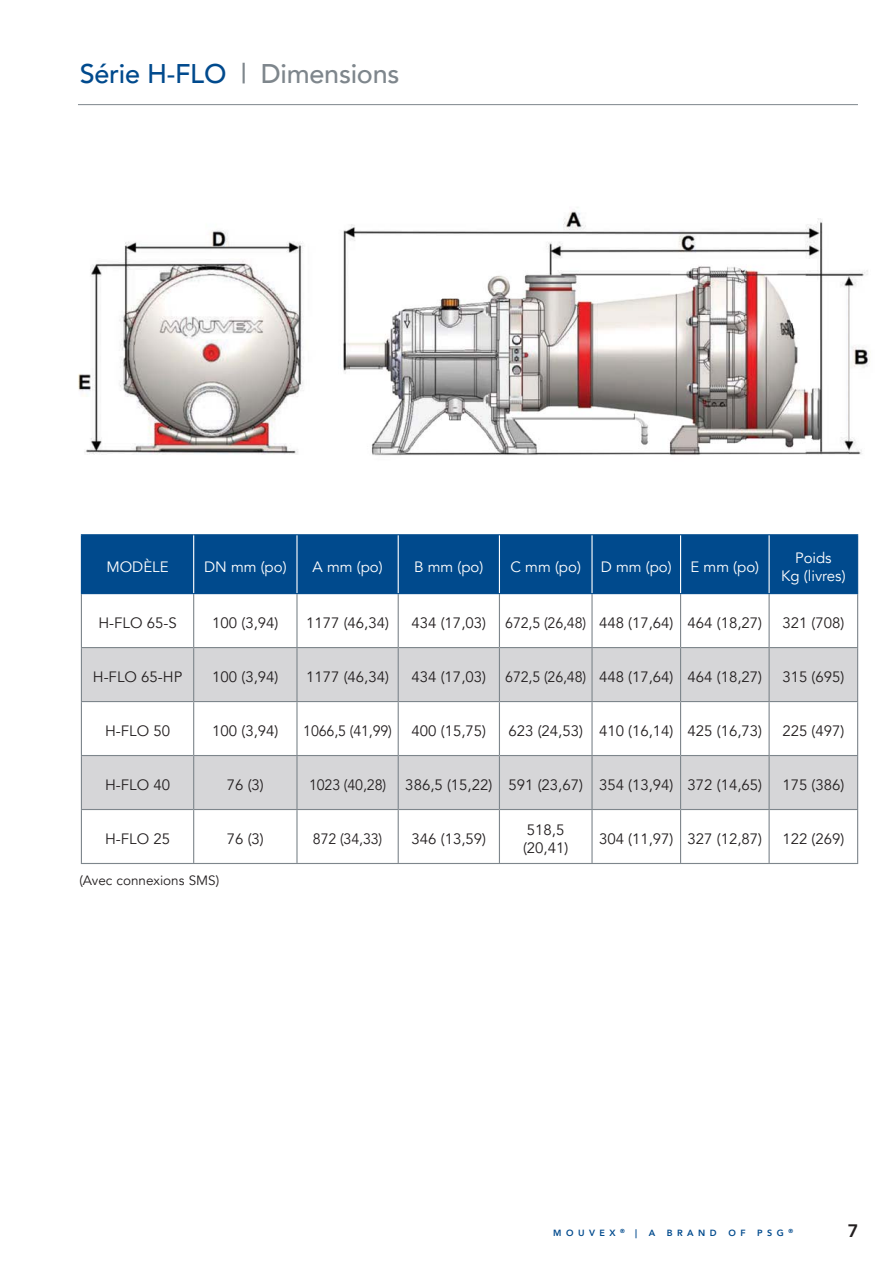
<style>
.page{position:relative;width:893px;height:1263px;background:#fff}
.page>*{position:absolute;margin:0;border:0;box-sizing:border-box;transform-origin:0 0}
.t1{font:500 27px "Avenir";letter-spacing:-.01em;color:#7e868c}
.t2{font:800 18px "Avenir";color:#231f20}
.t3{font:15px/18px "Avenir";color:#231f20}
.t4{font:15px "Avenir";color:#231f20;scale:.95 1}
.t5{font:15px/18px "Avenir";color:#fff;text-align:center}
.t6{font:13.5px "Avenir";color:#231f20}
.t7{font:800 9px "Avenir";letter-spacing:.5em;color:#004a8d}
.s1{color:#004a8d}
</style>
<div class="page">
<img style="left:343px;top:242px;width:505px;height:214px">
<img style="left:78px;top:230px;width:226px;height:225px">
<img style="left:343px;top:211px;width:480px;height:31px">
<img style="left:848px;top:270px;width:22px;height:185px">
<div style="left:82px;top:535px;width:775px;height:58px;background:#004a8d"></div>
<svg style="left:82px;top:648px;width:775px;height:161px;fill:#d6d6d8"></svg>
<hr style="left:81px;top:594px;width:1px;height:53px;background:#7e868c">
<hr style="left:193px;top:594px;width:1px;height:53px;background:#7e868c">
<hr style="left:296px;top:594px;width:2px;height:53px;background:#7e868c">
<hr style="left:398px;top:594px;width:1px;height:53px;background:#7e868c">
<hr style="left:499px;top:594px;width:1px;height:53px;background:#7e868c">
<hr style="left:591px;top:594px;width:1px;height:53px;background:#7e868c">
<hr style="left:680px;top:594px;width:1px;height:53px;background:#7e868c">
<hr style="left:768px;top:594px;width:2px;height:53px;background:#7e868c">
<hr style="left:857px;top:594px;width:1px;height:53px;background:#7e868c">
<hr style="left:81px;top:647px;width:113px;height:1px;background:#7e868c">
<hr style="left:81px;top:648px;width:1px;height:53px;background:#7e868c">
<hr style="left:194px;top:647px;width:103px;height:1px;background:#7e868c">
<hr style="left:193px;top:648px;width:1px;height:53px;background:#7e868c">
<hr style="left:297px;top:647px;width:101px;height:1px;background:#7e868c">
<hr style="left:296px;top:648px;width:2px;height:53px;background:#7e868c">
<hr style="left:398px;top:647px;width:101px;height:1px;background:#7e868c">
<hr style="left:398px;top:648px;width:1px;height:53px;background:#7e868c">
<hr style="left:499px;top:647px;width:93px;height:1px;background:#7e868c">
<hr style="left:499px;top:648px;width:1px;height:53px;background:#7e868c">
<hr style="left:592px;top:647px;width:88px;height:1px;background:#7e868c">
<hr style="left:591px;top:648px;width:1px;height:53px;background:#7e868c">
<hr style="left:680px;top:647px;width:89px;height:1px;background:#7e868c">
<hr style="left:680px;top:648px;width:1px;height:53px;background:#7e868c">
<hr style="left:769px;top:647px;width:89px;height:1px;background:#7e868c">
<hr style="left:768px;top:648px;width:2px;height:53px;background:#7e868c">
<hr style="left:857px;top:648px;width:1px;height:53px;background:#7e868c">
<hr style="left:81px;top:701px;width:113px;height:1px;background:#7e868c">
<hr style="left:81px;top:702px;width:1px;height:53px;background:#7e868c">
<hr style="left:194px;top:701px;width:103px;height:1px;background:#7e868c">
<hr style="left:193px;top:702px;width:1px;height:53px;background:#7e868c">
<hr style="left:297px;top:701px;width:101px;height:1px;background:#7e868c">
<hr style="left:296px;top:702px;width:2px;height:53px;background:#7e868c">
<hr style="left:398px;top:701px;width:101px;height:1px;background:#7e868c">
<hr style="left:398px;top:702px;width:1px;height:53px;background:#7e868c">
<hr style="left:499px;top:701px;width:93px;height:1px;background:#7e868c">
<hr style="left:499px;top:702px;width:1px;height:53px;background:#7e868c">
<hr style="left:592px;top:701px;width:88px;height:1px;background:#7e868c">
<hr style="left:591px;top:702px;width:1px;height:53px;background:#7e868c">
<hr style="left:680px;top:701px;width:89px;height:1px;background:#7e868c">
<hr style="left:680px;top:702px;width:1px;height:53px;background:#7e868c">
<hr style="left:769px;top:701px;width:89px;height:1px;background:#7e868c">
<hr style="left:768px;top:702px;width:2px;height:53px;background:#7e868c">
<hr style="left:857px;top:702px;width:1px;height:53px;background:#7e868c">
<hr style="left:81px;top:755px;width:113px;height:1px;background:#7e868c">
<hr style="left:81px;top:756px;width:1px;height:53px;background:#7e868c">
<hr style="left:194px;top:755px;width:103px;height:1px;background:#7e868c">
<hr style="left:193px;top:756px;width:1px;height:53px;background:#7e868c">
<hr style="left:297px;top:755px;width:101px;height:1px;background:#7e868c">
<hr style="left:296px;top:756px;width:2px;height:53px;background:#7e868c">
<hr style="left:398px;top:755px;width:101px;height:1px;background:#7e868c">
<hr style="left:398px;top:756px;width:1px;height:53px;background:#7e868c">
<hr style="left:499px;top:755px;width:93px;height:1px;background:#7e868c">
<hr style="left:499px;top:756px;width:1px;height:53px;background:#7e868c">
<hr style="left:592px;top:755px;width:88px;height:1px;background:#7e868c">
<hr style="left:591px;top:756px;width:1px;height:53px;background:#7e868c">
<hr style="left:680px;top:755px;width:89px;height:1px;background:#7e868c">
<hr style="left:680px;top:756px;width:1px;height:53px;background:#7e868c">
<hr style="left:769px;top:755px;width:89px;height:1px;background:#7e868c">
<hr style="left:768px;top:756px;width:2px;height:53px;background:#7e868c">
<hr style="left:857px;top:756px;width:1px;height:53px;background:#7e868c">
<hr style="left:81px;top:809px;width:113px;height:1px;background:#7e868c">
<hr style="left:81px;top:810px;width:1px;height:53px;background:#7e868c">
<hr style="left:194px;top:809px;width:103px;height:1px;background:#7e868c">
<hr style="left:193px;top:810px;width:1px;height:53px;background:#7e868c">
<hr style="left:297px;top:809px;width:101px;height:1px;background:#7e868c">
<hr style="left:296px;top:810px;width:2px;height:53px;background:#7e868c">
<hr style="left:398px;top:809px;width:101px;height:1px;background:#7e868c">
<hr style="left:398px;top:810px;width:1px;height:53px;background:#7e868c">
<hr style="left:499px;top:809px;width:93px;height:1px;background:#7e868c">
<hr style="left:499px;top:810px;width:1px;height:53px;background:#7e868c">
<hr style="left:592px;top:809px;width:88px;height:1px;background:#7e868c">
<hr style="left:591px;top:810px;width:1px;height:53px;background:#7e868c">
<hr style="left:680px;top:809px;width:89px;height:1px;background:#7e868c">
<hr style="left:680px;top:810px;width:1px;height:53px;background:#7e868c">
<hr style="left:769px;top:809px;width:89px;height:1px;background:#7e868c">
<hr style="left:768px;top:810px;width:2px;height:53px;background:#7e868c">
<hr style="left:857px;top:810px;width:1px;height:53px;background:#7e868c">
<hr style="left:81px;top:863px;width:777px;height:1px;background:#7e868c">
<hr style="left:81px;top:534px;width:113px;height:1px;background:#004a8d">
<hr style="left:81px;top:535px;width:1px;height:58px;background:#004a8d">
<hr style="left:194px;top:534px;width:664px;height:1px;background:#004a8d">
<hr style="left:857px;top:535px;width:1px;height:58px;background:#004a8d">
<hr style="left:81px;top:593px;width:777px;height:1px;background:#004a8d">
<hr style="left:193px;top:535px;width:1px;height:58px;background:#fff">
<hr style="left:296px;top:535px;width:2px;height:58px;background:#fff">
<hr style="left:398px;top:535px;width:1px;height:58px;background:#fff">
<hr style="left:499px;top:535px;width:1px;height:58px;background:#fff">
<hr style="left:591px;top:535px;width:1px;height:58px;background:#fff">
<hr style="left:680px;top:535px;width:1px;height:58px;background:#fff">
<hr style="left:768px;top:535px;width:2px;height:58px;background:#fff">
<hr style="left:78px;top:104px;width:780px;height:1px;background:#7e868c">
<h1 class="t1" style="left:80px;top:56px;width:321px"><span class="s1">Série H-FLO</span> | Dimensions</h1>
<p class="t5" style="left:106px;top:558px;width:64px">MODÈLE</p>
<p class="t5" style="left:204px;top:558px;width:84px">DN mm (po)</p>
<p class="t5" style="left:313px;top:558px;width:72px">A mm (po)</p>
<p class="t5" style="left:414px;top:558px;width:71px">B mm (po)</p>
<p class="t5" style="left:511px;top:558px;width:72px">C mm (po)</p>
<p class="t5" style="left:601px;top:558px;width:72px">D mm (po)</p>
<p class="t5" style="left:690px;top:558px;width:70px">E mm (po)</p>
<p class="t5" style="left:781px;top:549px;width:66px">Poids<br>Kg (livres)</p>
<p class="t3" style="left:98px;top:614px;width:80px">H-FLO 65-S</p>
<p class="t3" style="left:212px;top:614px;width:68px">100 (3,94)</p>
<p class="t3" style="left:306px;top:614px;width:84px">1177 (46,34)</p>
<p class="t3" style="left:412px;top:614px;width:76px">434 (17,03)</p>
<p class="t4" style="left:505px;top:613px;width:272px">672,5 (26,48) 448 (17,64) 464 (18,27)</p>
<p class="t3" style="left:782px;top:614px;width:63px">321 (708)</p>
<p class="t3" style="left:93px;top:668px;width:91px">H-FLO 65-HP</p>
<p class="t3" style="left:212px;top:668px;width:68px">100 (3,94)</p>
<p class="t3" style="left:306px;top:668px;width:84px">1177 (46,34)</p>
<p class="t3" style="left:411px;top:668px;width:76px">434 (17,03)</p>
<p class="t4" style="left:505px;top:667px;width:272px">672,5 (26,48) 448 (17,64) 464 (18,27)</p>
<p class="t3" style="left:782px;top:668px;width:63px">315 (695)</p>
<p class="t3" style="left:105px;top:722px;width:66px">H-FLO 50</p>
<p class="t3" style="left:212px;top:722px;width:68px">100 (3,94)</p>
<p class="t4" style="left:303px;top:721px;width:95px">1066,5 (41,99)</p>
<p class="t3" style="left:412px;top:722px;width:76px">400 (15,75)</p>
<p class="t3" style="left:508px;top:722px;width:255px">623 (24,53) 410 (16,14) 425 (16,73)</p>
<p class="t3" style="left:782px;top:722px;width:63px">225 (497)</p>
<p class="t3" style="left:105px;top:776px;width:66px">H-FLO 40</p>
<p class="t3" style="left:227px;top:776px;width:38px">76 (3)</p>
<p class="t4" style="left:309px;top:775px;width:83px">1023 (40,28)</p>
<p class="t3" style="left:405px;top:776px;width:358px">386,5 (15,22) 591 (23,67) 354 (13,94) 372 (14,65)</p>
<p class="t3" style="left:782px;top:776px;width:63px">175 (386)</p>
<p class="t3" style="left:105px;top:830px;width:66px">H-FLO 25</p>
<p class="t3" style="left:227px;top:830px;width:38px">76 (3)</p>
<p class="t4" style="left:313px;top:829px;width:74px">872 (34,33)</p>
<p class="t3" style="left:412px;top:830px;width:76px">346 (13,59)</p>
<p class="t3" style="left:523px;top:821px;width:47px">518,5 (20,41)</p>
<p class="t3" style="left:599px;top:830px;width:165px">304 (11,97) 327 (12,87)</p>
<p class="t3" style="left:782px;top:830px;width:63px">122 (269)</p>
<p class="t6" style="left:79px;top:871px;width:141px">(Avec connexions SMS)</p>
<p class="t7" style="left:553px;top:1227px;width:85px">MOUVEX <sup>®</sup> |</p>
<p class="t7" style="left:649px;top:1227px;width:8px">A</p>
<p class="t7" style="left:667px;top:1227px;width:51px">BRAND</p>
<p class="t7" style="left:728px;top:1227px;width:19px">O F</p>
<p class="t7" style="left:757px;top:1227px;width:37px">PSG <sup>®</sup></p>
<p class="t2" style="left:848px;top:1219px;width:12px">7</p>
</div>
